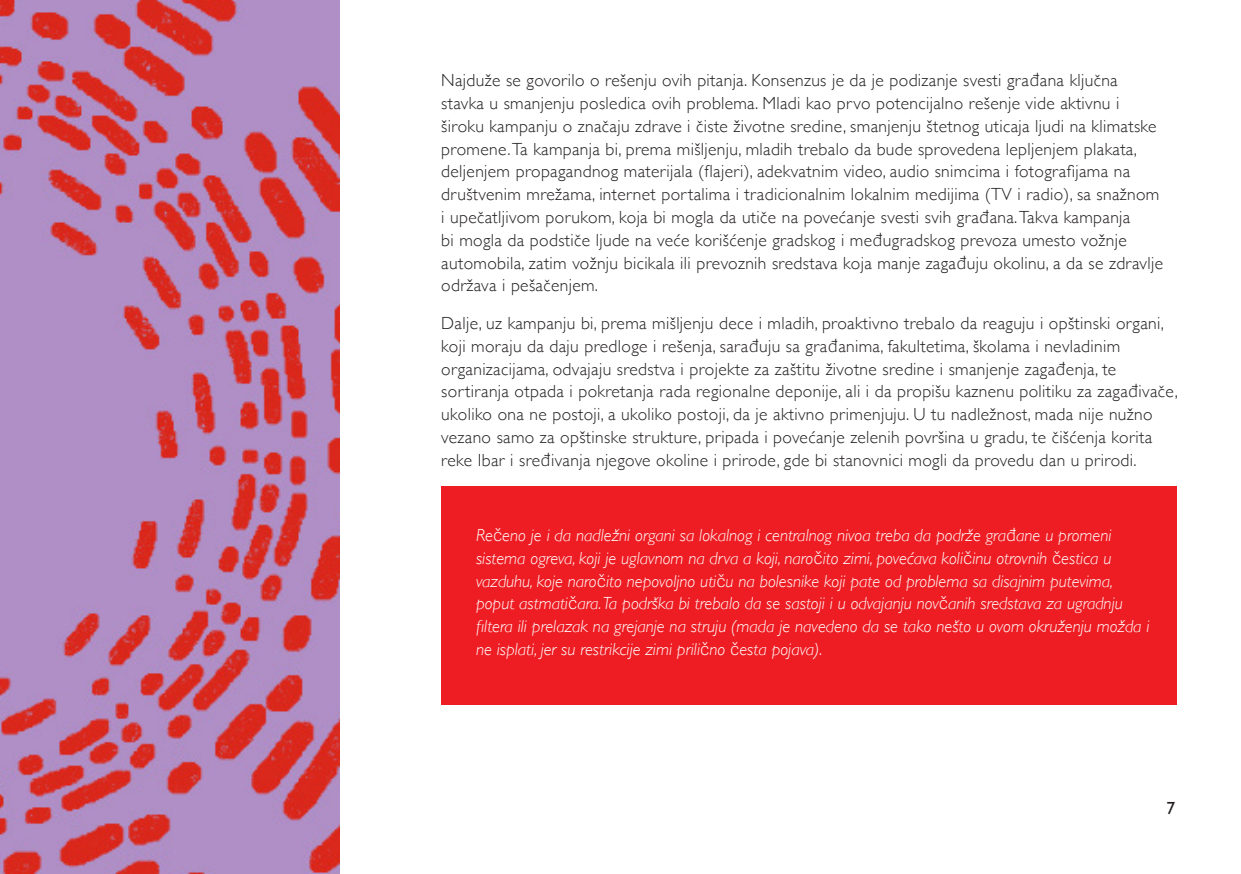
<style>
.page{position:relative;width:1241px;height:874px;background:#fff}
.page>*{position:absolute;margin:0;border:0;box-sizing:border-box;transform-origin:0 0}
.t1{font:300 17.5px/22.8px "Gill Sans";letter-spacing:.02em;color:#231f20}
.t2{font:italic 300 17.5px/22.8px "Gill Sans";color:#fff}
.t3{font:17.5px "Gill Sans";color:#231f20}
.s1{font-family:"Adelle Sans Devanagari";font-weight:100}
.s2{font-family:"Adelle Sans Devanagari";font-weight:100;font-style:normal}
</style>
<div class="page">
<div style="left:441px;top:486px;width:735px;height:218px;background:#ee1d23"></div>
<img style="left:0;top:0;width:339px;height:873px">
<p class="t1" style="left:441px;top:68px;width:723px">Najduže se govorilo o rešenju ovih pitanja. Konsenzus je da je podizanje svesti gra<span class="s1">đ</span>ana ključna stavka u smanjenju posledica ovih problema. Mladi kao prvo potencijalno rešenje vide aktivnu i široku kampanju o značaju zdrave i čiste životne sredine, smanjenju štetnog uticaja ljudi na klimatske promene. Ta kampanja bi, prema mišljenju, mladih trebalo da bude sprovedena lepljenjem plakata, deljenjem propagandnog materijala (flajeri), adekvatnim video, audio snimcima i fotografijama na društvenim mrežama, internet portalima i tradicionalnim lokalnim medijima (TV i radio), sa snažnom i upečatljivom porukom, koja bi mogla da utiče na povećanje svesti svih gra<span class="s1">đ</span>ana. Takva kampanja<br>bi mogla da podstiče ljude na veće korišćenje gradskog i me<span class="s1">đ</span>ugradskog prevoza umesto vožnje automobila, zatim vožnju bicikala ili prevoznih sredstava koja manje zaga<span class="s1">đ</span>uju okolinu, a da se zdravlje održava i pešačenjem.</p>
<p class="t1" style="left:441px;top:311px;width:738px">Dalje, uz kampanju bi, prema mišljenju dece i mladih, proaktivno trebalo da reaguju i opštinski organi, koji moraju da daju predloge i rešenja, sara<span class="s1">đ</span>uju sa gra<span class="s1">đ</span>anima, fakultetima, školama i nevladinim organizacijama, odvajaju sredstva i projekte za zaštitu životne sredine i smanjenje zaga<span class="s1">đ</span>enja, te sortiranja otpada i pokretanja rada regionalne deponije, ali i da propišu kaznenu politiku za zaga<span class="s1">đ</span>ivače, ukoliko ona ne postoji, a ukoliko postoji, da je aktivno primenjuju. U tu nadležnost, mada nije nužno vezano samo za opštinske strukture, pripada i povećanje zelenih površina u gradu, te čišćenja korita reke Ibar i sre<span class="s1">đ</span>ivanja njegove okoline i prirode, gde bi stanovnici mogli da provedu dan u prirodi.</p>
<p class="t2" style="left:476px;top:523px;width:675px">Re<span class="s2">č</span>eno je i da nadležni organi sa lokalnog i centralnog nivoa treba da podrže gra<span class="s2">đ</span>ane u promeni sistema ogreva, koji je uglavnom na drva a koji, naro<span class="s2">č</span>ito zimi, povećava koli<span class="s2">č</span>inu otrovnih <span class="s2">č</span>estica u vazduhu, koje naro<span class="s2">č</span>ito nepovoljno uti<span class="s2">č</span>u na bolesnike koji pate od problema sa disajnim putevima, poput astmati<span class="s2">č</span>ara. Ta podrška bi trebalo da se sastoji i u odvajanju nov<span class="s2">č</span>anih sredstava za ugradnju filtera ili prelazak na grejanje na struju (mada je navedeno da se tako nešto u ovom okruženju možda i ne isplati, jer su restrikcije zimi prili<span class="s2">č</span>no <span class="s2">č</span>esta pojava).</p>
<p class="t3" style="left:1166px;top:797px;width:10px">7</p>
</div>
